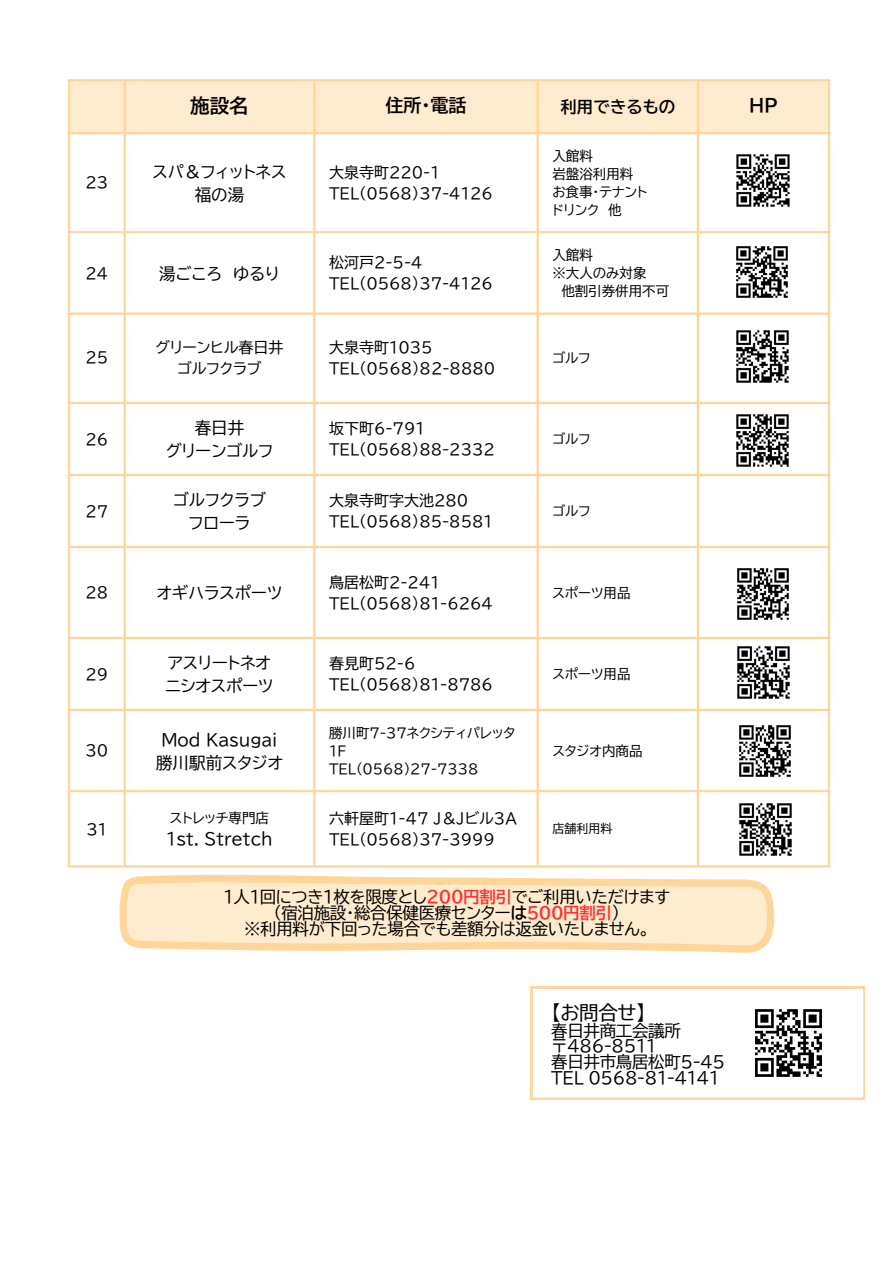
<style>
.page{position:relative;width:894px;height:1264px;background:#fff}
.page>*{position:absolute;margin:0;border:0;box-sizing:border-box;transform-origin:0 0}
.t1{font:19.5px "BIZUDP Gothic";color:#000}
.t2{font:700 19.5px "BIZUDP Gothic";color:#000}
.t3{font:700 18px "BIZUDP Gothic";color:#000}
.t4{font:16.5px/15.8px "BIZUDP Gothic";letter-spacing:-.02em;color:#000}
.t5{font:16.5px "BIZUDP Gothic";color:#000}
.t6{font:700 16.5px "BIZUDP Gothic";color:#000}
.t7{font:15px "BIZUDP Gothic";color:#000}
.t8{font:13.5px/18px "BIZUDP Gothic";color:#000}
.t9{font:12px "BIZUDP Gothic";color:#000}
.s1{font-weight:700;color:#ff3131}
.s2{font-weight:700}
</style>
<div class="page">
<div style="left:70px;top:81px;width:757px;height:51px;background:#ffebcd"></div>
<hr style="left:68px;top:81px;width:2px;height:784px;background:#ffd699">
<hr style="left:124px;top:81px;width:2px;height:784px;background:#ffd699">
<hr style="left:313px;top:81px;width:2px;height:784px;background:#ffd699">
<hr style="left:536px;top:81px;width:2px;height:784px;background:#ffd699">
<hr style="left:696px;top:81px;width:3px;height:784px;background:#ffd699">
<hr style="left:827px;top:81px;width:2px;height:784px;background:#ffd699">
<hr style="left:68px;top:79px;width:761px;height:2px;background:#ffd699">
<hr style="left:68px;top:132px;width:761px;height:2px;background:#ffd699">
<hr style="left:68px;top:231px;width:761px;height:2px;background:#ffd699">
<hr style="left:68px;top:312px;width:761px;height:3px;background:#ffd699">
<hr style="left:68px;top:402px;width:761px;height:2px;background:#ffd699">
<hr style="left:68px;top:474px;width:761px;height:2px;background:#ffd699">
<hr style="left:68px;top:546px;width:761px;height:2px;background:#ffd699">
<hr style="left:68px;top:637px;width:761px;height:2px;background:#ffd699">
<hr style="left:68px;top:709px;width:761px;height:2px;background:#ffd699">
<hr style="left:68px;top:790px;width:761px;height:2px;background:#ffd699">
<hr style="left:68px;top:865px;width:761px;height:2px;background:#ffd699">
<svg style="left:119px;top:874px;width:655px;height:78px;background:#ffe8c6"></svg>
<svg style="left:530px;top:986px;width:334px;height:113px"></svg>
<img style="left:736px;top:154px;width:54px;height:53px">
<img style="left:736px;top:246px;width:52px;height:52px">
<img style="left:736px;top:330px;width:53px;height:53px">
<img style="left:736px;top:414px;width:53px;height:53px">
<img style="left:737px;top:568px;width:52px;height:52px">
<img style="left:737px;top:646px;width:53px;height:53px">
<img style="left:739px;top:725px;width:52px;height:52px">
<img style="left:739px;top:803px;width:53px;height:53px">
<img style="left:747px;top:1001px;width:82px;height:83px">
<p class="t7" style="left:85px;top:175px;width:24px">23</p>
<p class="t2" style="left:190px;top:96px;width:60px">施設名</p>
<p class="t3" style="left:385px;top:96px;width:83px">住所・電話</p>
<p class="t6" style="left:560px;top:98px;width:116px">利用できるもの</p>
<p class="t3" style="left:748px;top:96px;width:30px">HP</p>
<p class="t5" style="left:152px;top:163px;width:135px">スパ＆フィットネス</p>
<p class="t4" style="left:195px;top:187px;width:51px">福の湯</p>
<p class="t7" style="left:329px;top:165px;width:112px">大泉寺町220-1</p>
<p class="t7" style="left:329px;top:186px;width:165px">TEL(0568)37-4126</p>
<p class="t8" style="left:552px;top:147px;width:42px">入館料</p>
<p class="t8" style="left:552px;top:165px;width:83px">岩盤浴利用料</p>
<p class="t8" style="left:552px;top:183px;width:96px">お食事・テナント</p>
<p class="t8" style="left:552px;top:201px;width:71px">ドリンク　他</p>
<p class="t7" style="left:85px;top:266px;width:24px">24</p>
<p class="t4" style="left:159px;top:266px;width:122px">湯ごころ　ゆるり</p>
<p class="t7" style="left:329px;top:255px;width:95px">松河戸2-5-4</p>
<p class="t7" style="left:329px;top:276px;width:165px">TEL(0568)37-4126</p>
<p class="t8" style="left:552px;top:246px;width:42px">入館料</p>
<p class="t8" style="left:552px;top:264px;width:96px">※大人のみ対象</p>
<p class="t8" style="left:561px;top:282px;width:109px">他割引券併用不可</p>
<p class="t7" style="left:85px;top:350px;width:24px">25</p>
<p class="t7" style="left:155px;top:340px;width:130px">グリーンヒル春日井</p>
<p class="t7" style="left:177px;top:361px;width:86px">ゴルフクラブ</p>
<p class="t7" style="left:329px;top:340px;width:105px">大泉寺町1035</p>
<p class="t7" style="left:329px;top:361px;width:168px">TEL（０５６８）82-8880</p>
<p class="t8" style="left:552px;top:349px;width:40px">ゴルフ</p>
<p class="t7" style="left:85px;top:431px;width:24px">26</p>
<p class="t4" style="left:195px;top:419px;width:51px">春日井</p>
<p class="t5" style="left:166px;top:442px;width:109px">グリーンゴルフ</p>
<p class="t7" style="left:329px;top:420px;width:97px">坂下町6-791</p>
<p class="t7" style="left:329px;top:441px;width:167px">TEL(0568)88-2332</p>
<p class="t8" style="left:552px;top:429px;width:40px">ゴルフ</p>
<p class="t7" style="left:85px;top:503px;width:24px">27</p>
<p class="t4" style="left:173px;top:491px;width:94px">ゴルフクラブ</p>
<p class="t4" style="left:189px;top:514px;width:63px">フローラ</p>
<p class="t7" style="left:329px;top:492px;width:141px">大泉寺町字大池280</p>
<p class="t7" style="left:329px;top:513px;width:165px">TEL(0568)85-8581</p>
<p class="t8" style="left:552px;top:501px;width:40px">ゴルフ</p>
<p class="t7" style="left:85px;top:584px;width:24px">28</p>
<p class="t5" style="left:157px;top:584px;width:127px">オギハラスポーツ</p>
<p class="t7" style="left:329px;top:574px;width:112px">鳥居松町2-241</p>
<p class="t7" style="left:329px;top:595px;width:165px">TEL(0568)81-6264</p>
<p class="t8" style="left:552px;top:583px;width:80px">スポーツ用品</p>
<p class="t7" style="left:85px;top:666px;width:24px">29</p>
<p class="t5" style="left:168px;top:654px;width:104px">アスリートネオ</p>
<p class="t5" style="left:166px;top:677px;width:109px">ニシオスポーツ</p>
<p class="t7" style="left:329px;top:655px;width:88px">春見町52-6</p>
<p class="t7" style="left:329px;top:676px;width:165px">TEL(0568)81-8786</p>
<p class="t8" style="left:552px;top:664px;width:80px">スポーツ用品</p>
<p class="t7" style="left:85px;top:742px;width:24px">30</p>
<p class="t5" style="left:161px;top:731px;width:117px">Mod Kasugai</p>
<p class="t5" style="left:156px;top:754px;width:128px">勝川駅前スタジオ</p>
<p class="t8" style="left:329px;top:723px;width:188px">勝川町7-37ネクシティパレッタ<br>1F</p>
<p class="t8" style="left:329px;top:759px;width:151px">TEL(0568)27-7338</p>
<p class="t8" style="left:552px;top:741px;width:92px">スタジオ内商品</p>
<p class="t7" style="left:86px;top:821px;width:22px">31</p>
<p class="t8" style="left:170px;top:808px;width:101px">ストレッチ専門店</p>
<p class="t5" style="left:166px;top:830px;width:108px">１st. Stretch</p>
<p class="t7" style="left:329px;top:810px;width:189px">六軒屋町1-47 J＆Jビル3A</p>
<p class="t7" style="left:329px;top:831px;width:167px">TEL（0568)37-3999</p>
<p class="t9" style="left:552px;top:822px;width:62px">店舗利用料</p>
<p class="t4" style="left:223px;top:889px;width:448px">1人１回につき１枚を限度とし<span class="s1">２００円割引</span>でご利用いただけます</p>
<p class="t4" style="left:273px;top:904px;width:348px">（宿泊施設・総合保健医療センター<span class="s2">は</span><span class="s1">５００円割引</span>）</p>
<p class="t4" style="left:244px;top:920px;width:407px">※利用料が下回った場合でも差額分は返金いたしません。</p>
<p class="t1" style="left:551px;top:1002px;width:96px">【お問合せ】</p>
<p class="t4" style="left:551px;top:1022px;width:175px">春日井商工会議所〒486-8511<br>春日井市鳥居松町5-45<br>TEL 0568-81-4141</p>
</div>
